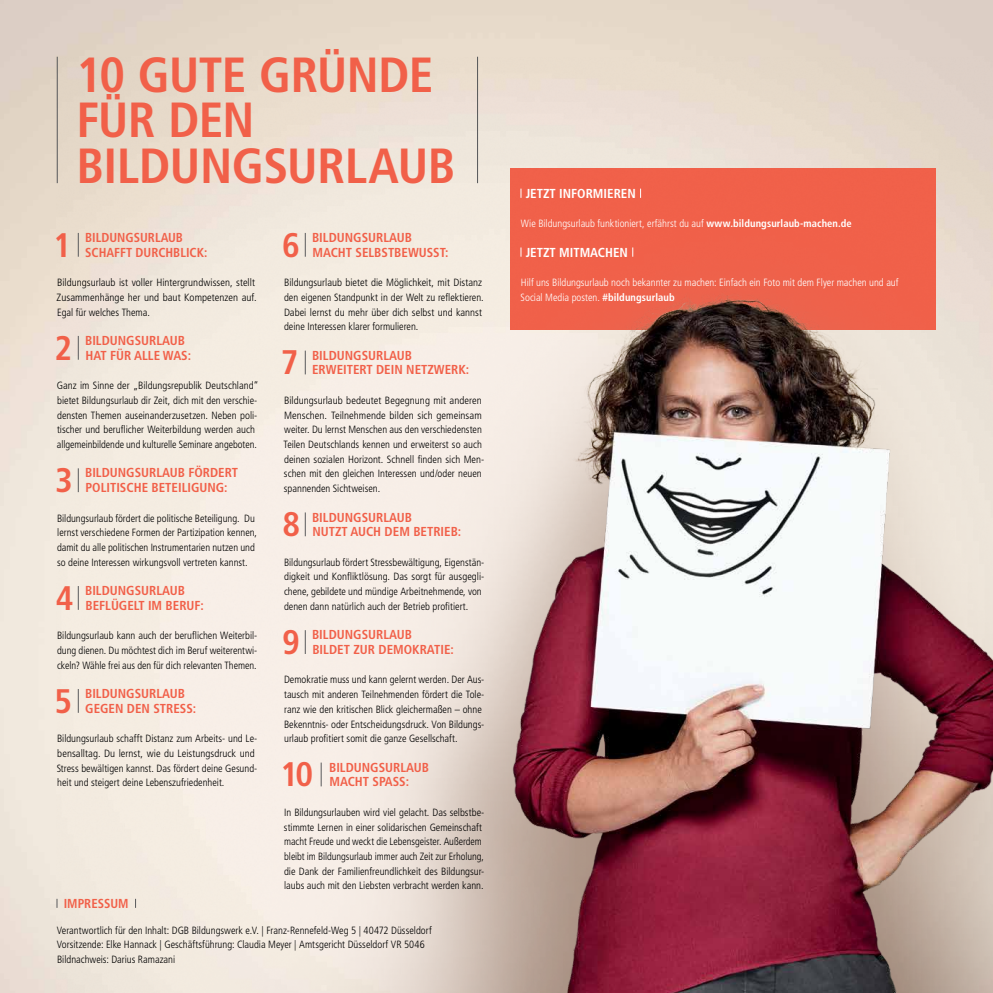
<style>
.page{position:relative;width:993px;height:993px;background:#fff}
.page>*{position:absolute;margin:0;border:0;box-sizing:border-box;transform-origin:0 0}
.t1{font:700 condensed 49.3px/45.6px "Frutiger LT Std";letter-spacing:-.01em;color:#f16049}
.t2{font:700 condensed 34.1px "Frutiger LT Std";color:#f16049}
.t3{font:700 condensed 13px/14.7px "Frutiger LT Std";color:#f16049}
.t4{font:700 condensed 13px "Frutiger LT Std";color:#fff}
.t5{font:300 condensed 10.5px/14.7px "Frutiger LT Std";color:#000}
.t6{font:300 condensed 10.5px/14.7px "Frutiger LT Std";color:#fff}
.s1{font-weight:700}
</style>
<div class="page">
<img style="left:56px;top:120px;width:936px;height:872px">
<hr style="left:477px;top:57px;width:1px;height:126px;background:#58595b">
<hr style="left:57px;top:57px;width:1px;height:126px;background:#58595b">
<svg style="left:78px;top:233px;width:1px;height:24px"></svg>
<svg style="left:78px;top:336px;width:1px;height:23px"></svg>
<svg style="left:78px;top:468px;width:1px;height:24px"></svg>
<svg style="left:78px;top:586px;width:1px;height:23px"></svg>
<svg style="left:78px;top:688px;width:1px;height:24px"></svg>
<svg style="left:305px;top:233px;width:1px;height:24px"></svg>
<svg style="left:305px;top:350px;width:1px;height:24px"></svg>
<svg style="left:305px;top:512px;width:1px;height:24px"></svg>
<svg style="left:305px;top:630px;width:1px;height:23px"></svg>
<svg style="left:321px;top:762px;width:1px;height:24px"></svg>
<h1 class="t1" style="left:76px;top:52px;width:380px">10 GUTE GRÜNDE<br>FÜR DEN<br>BILDUNGSURLAUB</h1>
<h2 class="t2" style="left:53px;top:224px;width:19px">1</h2>
<p class="t3" style="left:85px;top:230px;width:124px">BILDUNGSURLAUB<br>SCHAFFT DURCHBLICK:</p>
<p class="t5" style="left:57px;top:275px;width:202px">Bildungsurlaub ist voller Hintergrundwissen, stellt<br>Zusammenhänge her und baut Kompetenzen auf.<br>Egal für welches Thema.</p>
<h2 class="t2" style="left:55px;top:327px;width:19px">2</h2>
<p class="t3" style="left:85px;top:333px;width:107px">BILDUNGSURLAUB<br>HAT FÜR ALLE WAS:</p>
<p class="t5" style="left:57px;top:378px;width:203px">Ganz im Sinne der „Bildungsrepublik Deutschland“ bietet Bildungsurlaub dir Zeit, dich mit den verschie&shy;densten Themen auseinanderzusetzen. Neben poli&shy;tischer und beruflicher Weiterbildung werden auch allgemeinbildende und kulturelle Seminare angeboten.</p>
<h2 class="t2" style="left:55px;top:460px;width:19px">3</h2>
<p class="t3" style="left:85px;top:465px;width:154px">BILDUNGSURLAUB FÖRDERT<br>POLITISCHE BETEILIGUNG:</p>
<p class="t5" style="left:57px;top:510px;width:201px">Bildungsurlaub fördert die politische Beteiligung. Du lernst verschiedene Formen der Partizipation kennen, damit du alle politischen Instrumentarien nutzen und so deine Interessen wirkungsvoll vertreten kannst.</p>
<h2 class="t2" style="left:56px;top:577px;width:19px">4</h2>
<p class="t3" style="left:85px;top:583px;width:120px">BILDUNGSURLAUB<br>BEFLÜGELT IM BERUF:</p>
<p class="t5" style="left:57px;top:628px;width:202px;text-align:justify">Bildungsurlaub kann auch der beruflichen Weiterbil&shy;dung dienen. Du möchtest dich im Beruf weiterentwi&shy;ckeln? Wähle frei aus den für dich relevanten Themen.</p>
<h2 class="t2" style="left:54px;top:680px;width:19px">5</h2>
<p class="t3" style="left:85px;top:686px;width:113px">BILDUNGSURLAUB<br>GEGEN DEN STRESS:</p>
<p class="t5" style="left:57px;top:731px;width:202px">Bildungsurlaub schafft Distanz zum Arbeits- und Le&shy;bensalltag. Du lernst, wie du Leistungsdruck und Stress bewältigen kannst. Das fördert deine Gesund&shy;heit und steigert deine Lebenszufriedenheit.</p>
<h2 class="t2" style="left:282px;top:224px;width:19px">6</h2>
<p class="t3" style="left:312px;top:230px;width:138px">BILDUNGSURLAUB<br>MACHT SELBSTBEWUSST:</p>
<p class="t5" style="left:284px;top:275px;width:201px">Bildungsurlaub bietet die Möglichkeit, mit Distanz den eigenen Standpunkt in der Welt zu reflektieren.<br>Dabei lernst du mehr über dich selbst und kannst deine Interessen klarer formulieren.</p>
<h2 class="t2" style="left:280px;top:342px;width:19px">7</h2>
<p class="t3" style="left:312px;top:348px;width:159px">BILDUNGSURLAUB<br>ERWEITERT DEIN NETZWERK:</p>
<p class="t5" style="left:283px;top:393px;width:202px">Bildungsurlaub bedeutet Begegnung mit anderen Menschen. Teilnehmende bilden sich gemeinsam weiter. Du lernst Menschen aus den verschiedensten Teilen Deutschlands kennen und erweiterst so auch deinen sozialen Horizont. Schnell finden sich Men&shy;schen mit den gleichen Interessen und/oder neuen spannenden Sichtweisen.</p>
<h2 class="t2" style="left:282px;top:504px;width:19px">8</h2>
<p class="t3" style="left:312px;top:509px;width:151px">BILDUNGSURLAUB<br>NUTZT AUCH DEM BETRIEB:</p>
<p class="t5" style="left:284px;top:554px;width:202px">Bildungsurlaub fördert Stressbewältigung, Eigenstän&shy;digkeit und Konfliktlösung. Das sorgt für ausgegli&shy;chene, gebildete und mündige Arbeitnehmende, von denen dann natürlich auch der Betrieb profitiert.</p>
<h2 class="t2" style="left:282px;top:621px;width:19px">9</h2>
<p class="t3" style="left:312px;top:627px;width:143px">BILDUNGSURLAUB<br>BILDET ZUR DEMOKRATIE:</p>
<p class="t5" style="left:284px;top:672px;width:202px">Demokratie muss und kann gelernt werden. Der Aus&shy;tausch mit anderen Teilnehmenden fördert die Tole&shy;ranz wie den kritischen Blick gleichermaßen – ohne Bekenntnis- oder Entscheidungsdruck. Von Bildungs&shy;urlaub profitiert somit die ganze Gesellschaft.</p>
<h2 class="t2" style="left:280px;top:754px;width:34px">10</h2>
<p class="t3" style="left:329px;top:759px;width:101px">BILDUNGSURLAUB<br>MACHT SPASS:</p>
<p class="t5" style="left:284px;top:804px;width:202px">In Bildungsurlauben wird viel gelacht. Das selbstbe&shy;stimmte Lernen in einer solidarischen Gemeinschaft macht Freude und weckt die Lebensgeister. Außerdem bleibt im Bildungsurlaub immer auch Zeit zur Erholung, die Dank der Familienfreundlichkeit des Bildungsur&shy;laubs auch mit den Liebsten verbracht werden kann.</p>
<p class="t3" style="left:64px;top:895px;width:66px">IMPRESSUM</p>
<p class="t5" style="left:57px;top:922px;width:376px">Verantwortlich für den Inhalt: DGB Bildungswerk e.V. | Franz-Rennefeld-Weg 5 | 40472 Düsseldorf<br>Vorsitzende: Elke Hannack | Geschäftsführung: Claudia Meyer | Amtsgericht Düsseldorf VR 5046<br>Bildnachweis: Darius Ramazani</p>
<p class="t4" style="left:525px;top:185px;width:112px">JETZT INFORMIEREN</p>
<p class="t6" style="left:521px;top:216px;width:332px">Wie Bildungsurlaub funktioniert, erfährst du auf <span class="s1">www.bildungsurlaub-machen.de</span></p>
<p class="t4" style="left:525px;top:244px;width:104px">JETZT MITMACHEN</p>
<p class="t6" style="left:520px;top:275px;width:379px">Hilf uns Bildungsurlaub noch bekannter zu machen: Einfach ein Foto mit dem Flyer machen und auf<br>Social Media posten. <span class="s1">#bildungsurlaub</span></p>
</div>
